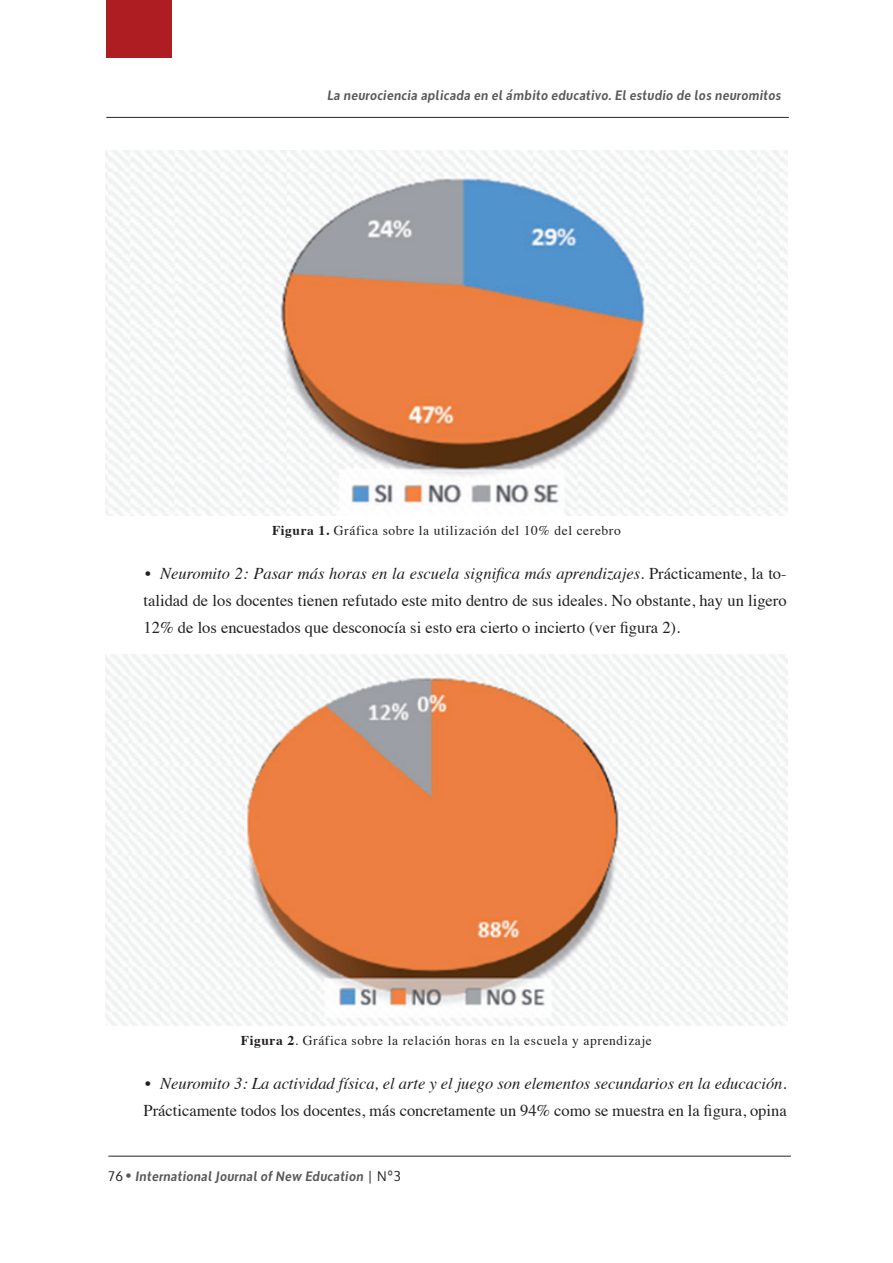
<style>
.page{position:relative;width:893px;height:1263px;background:#fff}
.page>*{position:absolute;margin:0;border:0;box-sizing:border-box;transform-origin:0 0}
.t1{font:500 33px "Futura";color:#57585a}
.t2{font:16.5px/27px "Times";color:#231f20;text-align:justify}
.t3{font:italic 16.5px "Times";color:#231f20}
.t4{font:13.5px "Times";letter-spacing:.045em;color:#231f20}
.t5{font:italic 700 13.5px "Oxygen";letter-spacing:.045em;color:#57585a;scale:.96 1}
.t6{font:13.5px "Oxygen";color:#231f20;scale:.96 1}
.s1{font-weight:700}
.s2{font-style:italic}
.s3{font-style:normal}
.s4{font-weight:400;font-style:normal;color:#231f20}
</style>
<div class="page">
<hr style="left:106px;top:117px;width:683px;height:1px;background:#3a3c41">
<div style="left:106px;top:0;width:66px;height:57px;background:#ae1d21"></div>
<hr style="left:108px;top:1155px;width:683px;height:2px;background:#3a3c41">
<img style="left:105px;top:151px;width:683px;height:365px">
<img style="left:105px;top:654px;width:683px;height:372px">
<p class="t5" style="left:327px;top:86px;width:474px">La neurociencia aplicada en el ámbito educativo. El estudio de los neuromitos</p>
<p class="t4" style="left:272px;top:518px;width:350px"><span class="s1">Figura 1.</span> Gráfica sobre la utilización del 10% del cerebro</p>
<p class="t2" style="left:144px;top:559px;width:645px"><span class="s2">• Neuromito 2: Pasar más horas en la escuela significa más aprendizajes</span>. Prácticamente, la to&shy;talidad de los docentes tienen refutado este mito dentro de sus ideales. No obstante, hay un ligero 12% de los encuestados que desconocía si esto era cierto o incierto (ver figura 2).</p>
<p class="t4" style="left:241px;top:1028px;width:412px"><span class="s1">Figura 2</span>. Gráfica sobre la relación horas en la escuela y aprendizaje</p>
<p class="t3" style="left:145px;top:1069px;width:643px">• Neuromito 3: La actividad física, el arte y el juego son elementos secundarios en la educación.</p>
<p class="t2" style="left:144px;top:1096px;width:645px">Prácticamente todos los docentes, más concretamente un 94% como se muestra en la figura, opina</p>
<p class="t6" style="left:108px;top:1167px;width:17px">76</p>
<h1 class="t1" style="left:124px;top:1153px;width:12px">·</h1>
<p class="t5" style="left:135px;top:1167px;width:278px">International Journal of New Education <span class="s3">|</span> <span class="s4">Nº3</span></p>
</div>
